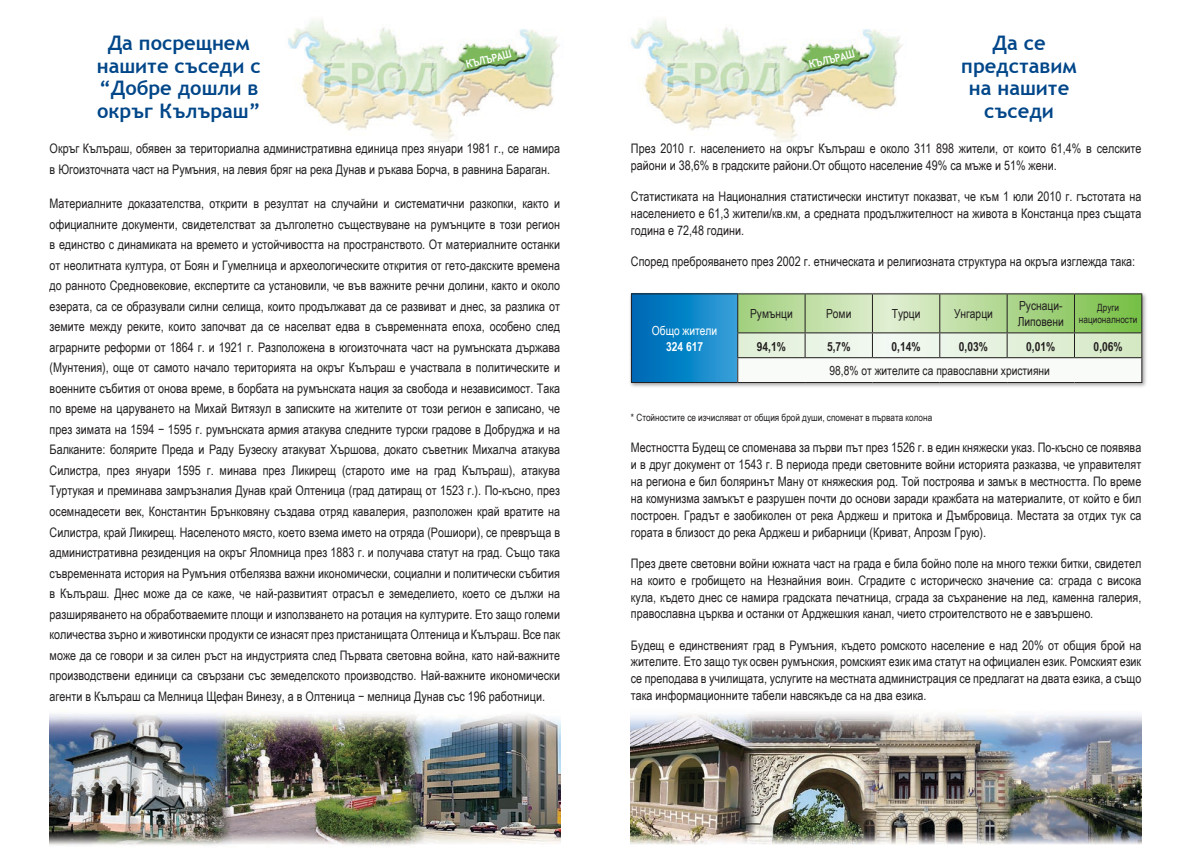
<style>
.page{position:relative;width:1191px;height:851px;background:#fff}
.page>*{position:absolute;margin:0;border:0;box-sizing:border-box;transform-origin:0 0}
.t1{font:700 20px/22.5px "Trebuchet MS";color:#004689;text-align:center}
.t2{font:13.12px/20.5px "Arial Narrow";color:#231f20;text-align:justify}
.t3{font:12.5px/16.2px "Arial Narrow";color:#231f20}
.t4{font:700 12.5px "Arial Narrow";color:#231f20}
.t5{font:12.5px "Arial Narrow";color:#fff}
.t6{font:700 12.5px "Arial Narrow";color:#fff}
.t7{font:700 10.75px "Trebuchet MS";color:#fff;scale:.9 1}
.t8{font:10px/12.5px "Arial Narrow";color:#231f20;text-align:center}
</style>
<div class="page">
<img style="left:288px;top:19px;width:272px;height:124px">
<img style="left:631px;top:19px;width:272px;height:124px">
<img style="left:50px;top:714px;width:510px;height:131px">
<img style="left:631px;top:713px;width:510px;height:132px">
<div style="left:629px;top:291px;width:519px;height:97px;background:#231f20;opacity:.4"></div>
<svg style="left:632px;top:294px;width:105px;height:88px;background:#1082c5"></svg>
<hr style="left:631px;top:293px;width:106px;height:1px;background:#231f20">
<hr style="left:631px;top:294px;width:1px;height:39px;background:#231f20">
<hr style="left:737px;top:293px;width:68px;height:1px;background:#231f20">
<hr style="left:805px;top:293px;width:67px;height:1px;background:#231f20">
<hr style="left:872px;top:293px;width:67px;height:1px;background:#231f20">
<hr style="left:939px;top:293px;width:68px;height:1px;background:#231f20">
<hr style="left:1007px;top:293px;width:67px;height:1px;background:#231f20">
<hr style="left:1074px;top:293px;width:68px;height:1px;background:#231f20">
<svg style="left:631px;top:333px;width:1px;height:49px"></svg>
<svg style="left:737px;top:294px;width:405px;height:88px"></svg>
<hr style="left:631px;top:382px;width:106px;height:1px;background:#231f20">
<hr style="left:737px;top:382px;width:68px;height:1px;background:#231f20">
<hr style="left:805px;top:382px;width:67px;height:1px;background:#231f20">
<hr style="left:872px;top:382px;width:67px;height:1px;background:#231f20">
<hr style="left:939px;top:382px;width:68px;height:1px;background:#231f20">
<hr style="left:1007px;top:382px;width:67px;height:1px;background:#231f20">
<hr style="left:1074px;top:382px;width:68px;height:1px;background:#231f20">
<h1 class="t1" style="left:97px;top:32px;width:165px">Да посрещнем нашите съседи с “Добре дошли в окръг Кълъраш”</h1>
<p class="t7" style="left:464px;top:58px;width:53px;rotate:-14deg">КЪЛЪРАШ</p>
<p class="t7" style="left:807px;top:58px;width:53px;rotate:-14deg">КЪЛЪРАШ</p>
<h1 class="t1" style="left:961px;top:32px;width:117px">Да се представим нa нашите съседи</h1>
<p class="t2" style="left:50px;top:138px;width:512px">Окръг Кълъраш, обявен за териториална административна единица през януари 1981 г., се намира в Югоизточната част на Румъния, на левия бряг на река Дунав и ръкава Борча, в равнина Бараган.</p>
<p class="t2" style="left:50px;top:193px;width:512px">Материалните доказателства, открити в резултат на случайни и систематични разкопки, както и официалните документи, свидетелстват за дълголетно съществуване на румънците в този регион в единство с динамиката на времето и устойчивостта на пространството. От материалните останки от неолитната култура, от Боян и Гумелница и археологическите открития от гето-дакските времена до ранното Средновековие, експертите са установили, че във важните речни долини, както и около езерата, са се образували силни селища, които продължават да се развиват и днес, за разлика от земите между реките, които започват да се населват едва в съвременната епоха, особено след аграрните реформи от 1864 г. и 1921 г. Разположена в югоизточната част на румънската държава (Мунтения), още от самото начало територията на окръг Кълъраш е участвала в политическите и военните събития от онова време, в борбата на румънската нация за свобода и независимост. Така по време на царуването на Михай Витязул в записките на жителите от този регион е записано, че през зимата на 1594 − 1595 г. румънската армия атакува следните турски градове в Добруджа и на Балканите: болярите Преда и Раду Бузеску атакуват Хършова, докато съветник Михалча атакува Силистра, през януари 1595 г. минава през Ликирещ (старото име на град Кълъраш), атакува Туртукая и преминава замръзналия Дунав край Олтеница (град датиращ от 1523 г.). По-късно, през осемнадесети век, Константин Брънковяну създава отряд кавалерия, разположен край вратите на Силистра, край Ликирещ. Населеното място, което взема името на отряда (Рошиори), се превръща в административна резиденция на окръг Яломница през 1883 г. и получава статут на град. Също така съвременната история на Румъния отбелязва важни икономически, социални и политически събития в Кълъраш. Днес може да се каже, че най-развитият отрасъл е земеделието, което се дължи на разширяването на обработваемите площи и използването на ротация на културите. Ето защо големи количества зърно и животински продукти се изнасят през пристанищата Олтеница и Кълъраш. Все пак може да се говори и за силен ръст на индустрията след Първата световна война, като най-важните производствени единици са свързани със земеделското производство. Най-важните икономически агенти в Кълъраш са Мелница Щефан Винезу, а в Олтеница − мелница Дунав със 196 работници.</p>
<p class="t2" style="left:631px;top:139px;width:512px;line-height:16.9px">През 2010 г. населението на окръг Кълъраш е около 311 898 жители, от които 61,4% в селските райони и 38,6% в градските райони.От общото население 49% са мъже и 51% жени.</p>
<p class="t2" style="left:631px;top:187px;width:512px;line-height:16.9px">Статистиката на Националния статистически институт показват, че към 1 юли 2010 г. гъстотата на населението е 61,3 жители/кв.км, а средната продължителност на живота в Констанца през същата година е 72,48 години.</p>
<p class="t2" style="left:631px;top:250px;width:506px">Според преброяването през 2002 г. етническата и религиозната структура на окръга изглежда така:</p>
<p class="t5" style="left:652px;top:321px;width:67px">Общо жители</p>
<p class="t6" style="left:666px;top:337px;width:39px">324 617</p>
<p class="t3" style="left:750px;top:305px;width:44px">Румънци</p>
<p class="t3" style="left:826px;top:305px;width:27px">Роми</p>
<p class="t3" style="left:891px;top:305px;width:30px">Турци</p>
<p class="t3" style="left:954px;top:305px;width:40px">Унгарци</p>
<p class="t3" style="left:1017px;top:297px;width:48px">Руснаци-<br>Липовени</p>
<p class="t8" style="left:1079px;top:300px;width:60px">Други националности</p>
<p class="t4" style="left:757px;top:337px;width:31px">94,1%</p>
<p class="t4" style="left:827px;top:337px;width:25px">5,7%</p>
<p class="t4" style="left:891px;top:337px;width:31px">0,14%</p>
<p class="t4" style="left:959px;top:337px;width:31px">0,03%</p>
<p class="t4" style="left:1026px;top:337px;width:31px">0,01%</p>
<p class="t4" style="left:1093px;top:337px;width:31px">0,06%</p>
<p class="t3" style="left:829px;top:361px;width:222px">98,8% от жителите са православни християни</p>
<p class="t8" style="left:631px;top:411px;width:303px">* Стойностите се изчисляват от общия брой души, споменат в първата колона</p>
<p class="t2" style="left:631px;top:438px;width:512px;line-height:16.9px">Местността Будещ се споменава за първи път през 1526 г. в един княжески указ. По-късно се появява и в друг документ от 1543 г. В периода преди световните войни историята разказва, че управителят на региона е бил боляринът Ману от княжеския род. Той построява и замък в местността. По време на комунизма замъкът е разрушен почти до основи заради кражбата на материалите, от който е бил построен. Градът е заобиколен от река Арджеш и притока и Дъмбровица. Местата за отдих тук са гората в близост до река Арджеш и рибарници (Криват, Апрозм Грую).</p>
<p class="t2" style="left:631px;top:554px;width:512px;line-height:16.9px">През двете световни войни южната част на града е била бойно поле на много тежки битки, свидетел на които е гробището на Незнайния воин. Сградите с историческо значение са: сграда с висока кула, където днес се намира градската печатница, сграда за съхранение на лед, каменна галерия, православна църква и останки от Арджешкия канал, чието строителството не е завършено.</p>
<p class="t2" style="left:631px;top:636px;width:512px;line-height:16.9px">Будещ е единственият град в Румъния, където ромското население е над 20% от общия брой на жителите. Ето защо тук освен румънския, ромският език има статут на официален език. Ромският език се преподава в училищата, услугите на местната администрация се предлагат на двата езика, а също така информационните табели навсякъде са на два езика.</p>
</div>
